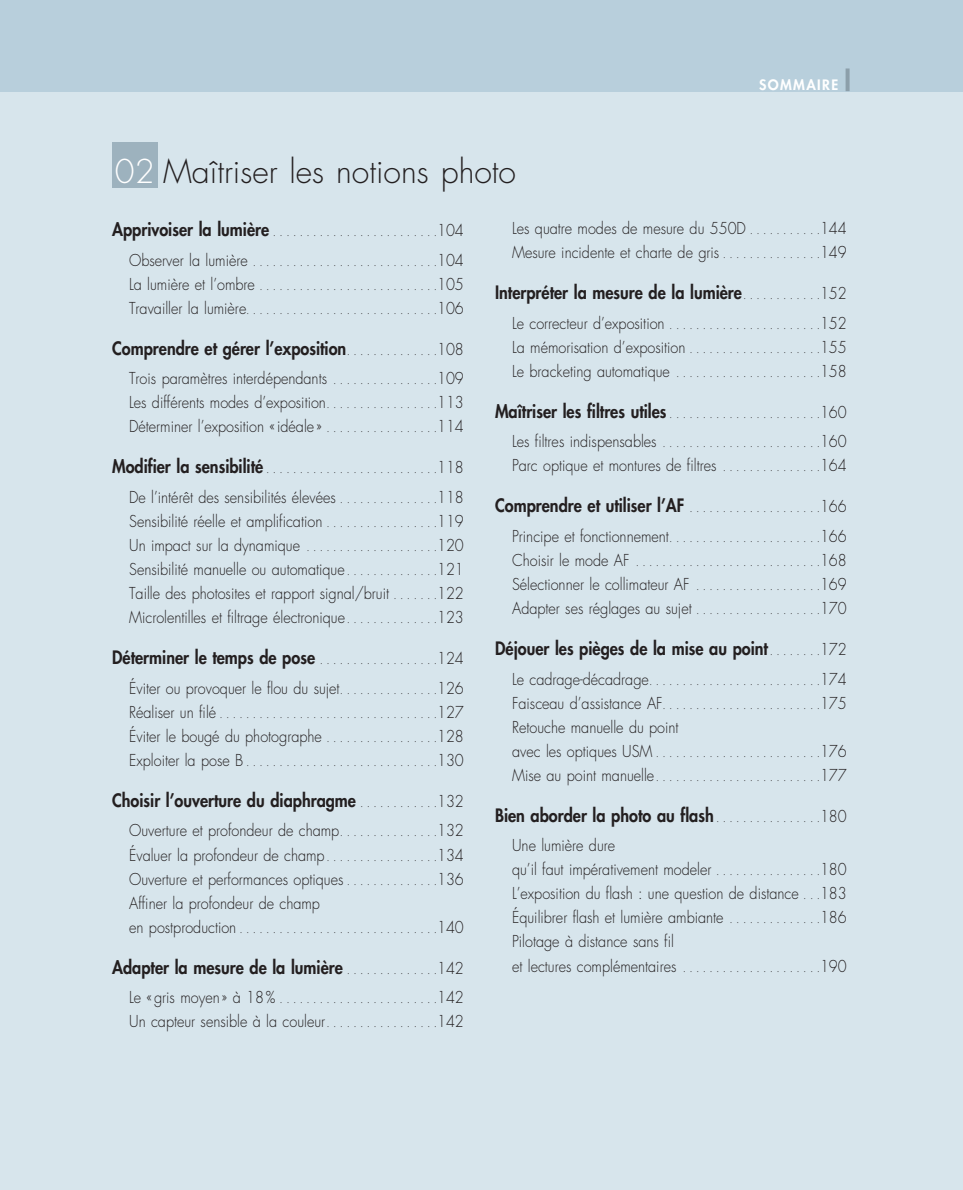
<style>
.page{position:relative;width:963px;height:1190px;background:#fff}
.page>*{position:absolute;margin:0;border:0;box-sizing:border-box;transform-origin:0 0}
.t1{font:300 32px "Futura";color:#231f20}
.t2{font:800 18px "Futura";color:#231f20;scale:.9 1}
.t3{font:300 16px/24px "Futura";color:#231f20;scale:.9 1}
.t4{font:800 14px "Futura";letter-spacing:.1em;color:#fff}
.t5{font:300 12px/24px "Futura";color:#231f20;text-align:justify;scale:.9 1}
.s1{color:#fff}
.s2{font-weight:800;font-size:18px}
.s3{font-size:16px}
.s4{font-weight:300;font-size:12px}
.s5{font-weight:300;font-size:16px}
.s6{font-size:12px}
</style>
<div class="page">
<div style="left:0;top:0;width:962px;height:1190px;background:#d7e5ec"></div>
<div style="left:0;top:0;width:962px;height:91px;background:#b8cfdc"></div>
<svg style="left:845px;top:68px;width:4px;height:23px"></svg>
<div style="left:112px;top:142px;width:45px;height:46px;background:#9db2be"></div>
<p class="t4" style="left:759px;top:78px;width:81px">SOMMAIRE</p>
<p class="t1" style="left:115px;top:156px;width:402px"><span class="s1">02</span> Maîtriser les notions photo</p>
<p class="t5" style="left:112px;top:221px;width:392px"><span class="s2">Apprivoiser la lumière</span> . . . . . . . . . . . . . . . . . . . . . . . . .<span class="s3">104</span></p>
<p class="t5" style="left:129px;top:250px;width:373px"><span class="s3">Observer la lumière</span> . . . . . . . . . . . . . . . . . . . . . . . . . . . .<span class="s3">104<br>La lumière et l’ombre</span> . . . . . . . . . . . . . . . . . . . . . . . . . . .<span class="s3">105<br>Travailler la lumière</span>. . . . . . . . . . . . . . . . . . . . . . . . . . . . .<span class="s3">106</span></p>
<p class="t2" style="left:112px;top:339px;width:392px">Comprendre et gérer l’exposition <span class="s4">. . . . . . . . . . . . . .</span><span class="s5">108</span></p>
<p class="t3" style="left:129px;top:368px;width:373px;text-align:justify">Trois paramètres interdépendants <span class="s6">. . . . . . . . . . . . . . . .</span>109<br>Les différents modes d’exposition <span class="s6">. . . . . . . . . . . . . . . . .</span>113<br>Déterminer l’exposition « idéale » <span class="s6">. . . . . . . . . . . . . . . . .</span>114</p>
<p class="t5" style="left:112px;top:458px;width:392px"><span class="s2">Modifier la sensibilité</span> . . . . . . . . . . . . . . . . . . . . . . . . . .<span class="s3">118</span></p>
<p class="t3" style="left:129px;top:486px;width:373px;text-align:justify">De l’intérêt des sensibilités élevées <span class="s6">. . . . . . . . . . . . . . .</span>118<br>Sensibilité réelle et amplification <span class="s6">. . . . . . . . . . . . . . . . .</span>119<br>Un impact sur la dynamique <span class="s6">. . . . . . . . . . . . . . . . . . . .</span>120<br>Sensibilité manuelle ou automatique <span class="s6">. . . . . . . . . . . . . .</span>121<br>Taille des photosites et rapport signal/bruit <span class="s6">. . . . . . .</span>122<br>Microlentilles et filtrage électronique <span class="s6">. . . . . . . . . . . . . .</span>123</p>
<p class="t2" style="left:112px;top:649px;width:392px">Déterminer le temps de pose <span class="s4">. . . . . . . . . . . . . . . . . .</span><span class="s5">124</span></p>
<p class="t3" style="left:129px;top:677px;width:373px">Éviter ou provoquer le flou du sujet <span class="s6">. . . . . . . . . . . . . . .</span>126</p>
<p class="t5" style="left:129px;top:702px;width:373px"><span class="s3">Réaliser un filé</span> . . . . . . . . . . . . . . . . . . . . . . . . . . . . . . . . .<span class="s3">127</span></p>
<p class="t3" style="left:129px;top:725px;width:373px">Éviter le bougé du photographe <span class="s6">. . . . . . . . . . . . . . . . .</span>128</p>
<p class="t5" style="left:129px;top:750px;width:373px"><span class="s3">Exploiter la pose B</span> . . . . . . . . . . . . . . . . . . . . . . . . . . . . .<span class="s3">130</span></p>
<p class="t2" style="left:112px;top:791px;width:392px">Choisir l’ouverture du diaphragme <span class="s4">. . . . . . . . . . . .</span><span class="s5">132</span></p>
<p class="t3" style="left:129px;top:820px;width:373px;text-align:justify">Ouverture et profondeur de champ <span class="s6">. . . . . . . . . . . . . . .</span>132<br>Évaluer la profondeur de champ <span class="s6">. . . . . . . . . . . . . . . . .</span>134<br>Ouverture et performances optiques <span class="s6">. . . . . . . . . . . . . .</span>136<br>Affiner la profondeur de champ</p>
<p class="t5" style="left:129px;top:917px;width:373px"><span class="s3">en postproduction</span> . . . . . . . . . . . . . . . . . . . . . . . . . . . . . .<span class="s3">140</span></p>
<p class="t2" style="left:112px;top:958px;width:392px">Adapter la mesure de la lumière <span class="s4">. . . . . . . . . . . . . .</span><span class="s5">142</span></p>
<p class="t5" style="left:129px;top:988px;width:373px"><span class="s3">Le « gris moyen » à 18 %</span> . . . . . . . . . . . . . . . . . . . . . . . .<span class="s3">142</span></p>
<p class="t3" style="left:129px;top:1011px;width:373px">Un capteur sensible à la couleur <span class="s6">. . . . . . . . . . . . . . . . .</span>142</p>
<p class="t3" style="left:512px;top:217px;width:373px">Les quatre modes de mesure du 550D <span class="s6">. . . . . . . . . . .</span>144<br>Mesure incidente et charte de gris <span class="s6">. . . . . . . . . . . . . . .</span>149</p>
<p class="t2" style="left:495px;top:284px;width:392px">Interpréter la mesure de la lumière <span class="s4">. . . . . . . . . . . .</span><span class="s5">152</span></p>
<p class="t3" style="left:512px;top:312px;width:373px;text-align:justify">Le correcteur d’exposition <span class="s6">. . . . . . . . . . . . . . . . . . . . . . .</span>152<br>La mémorisation d’exposition <span class="s6">. . . . . . . . . . . . . . . . . . . .</span>155<br>Le bracketing automatique <span class="s6">. . . . . . . . . . . . . . . . . . . . . .</span>158</p>
<p class="t2" style="left:495px;top:402px;width:392px">Maîtriser les filtres utiles <span class="s4">. . . . . . . . . . . . . . . . . . . . . . .</span><span class="s5">160</span></p>
<p class="t3" style="left:512px;top:431px;width:373px">Les filtres indispensables <span class="s6">. . . . . . . . . . . . . . . . . . . . . . . .</span>160<br>Parc optique et montures de filtres <span class="s6">. . . . . . . . . . . . . . .</span>164</p>
<p class="t2" style="left:495px;top:497px;width:392px">Comprendre et utiliser l’AF <span class="s4">. . . . . . . . . . . . . . . . . . . .</span><span class="s5">166</span></p>
<p class="t3" style="left:512px;top:525px;width:373px">Principe et fonctionnement <span class="s6">. . . . . . . . . . . . . . . . . . . . . . .</span>166</p>
<p class="t5" style="left:512px;top:551px;width:373px"><span class="s3">Choisir le mode AF</span> . . . . . . . . . . . . . . . . . . . . . . . . . . . .<span class="s3">168</span></p>
<p class="t3" style="left:512px;top:573px;width:373px">Sélectionner le collimateur AF <span class="s6">. . . . . . . . . . . . . . . . . . .</span>169<br>Adapter ses réglages au sujet <span class="s6">. . . . . . . . . . . . . . . . . . .</span>170</p>
<p class="t2" style="left:495px;top:640px;width:392px">Déjouer les pièges de la mise au point <span class="s4">. . . . . . . .</span><span class="s5">172</span></p>
<p class="t5" style="left:512px;top:669px;width:373px"><span class="s3">Le cadrage-décadrage</span> . . . . . . . . . . . . . . . . . . . . . . . . . .<span class="s3">174</span></p>
<p class="t3" style="left:512px;top:692px;width:373px">Faisceau d’assistance AF<span class="s6">. . . . . . . . . . . . . . . . . . . . . . . .</span>175<br>Retouche manuelle du point</p>
<p class="t5" style="left:512px;top:741px;width:373px"><span class="s3">avec les optiques USM</span> . . . . . . . . . . . . . . . . . . . . . . . . .<span class="s3">176<br>Mise au point manuelle</span> . . . . . . . . . . . . . . . . . . . . . . . . .<span class="s3">177</span></p>
<p class="t2" style="left:495px;top:806px;width:392px">Bien aborder la photo au flash <span class="s4">. . . . . . . . . . . . . . . .</span><span class="s5">180</span></p>
<p class="t3" style="left:512px;top:835px;width:373px">Une lumière dure<br>qu’il faut impérativement modeler <span class="s6">. . . . . . . . . . . . . . . .</span>180<br>L’exposition du flash : une question de distance <span class="s6">. . .</span>183<br>Équilibrer flash et lumière ambiante <span class="s6">. . . . . . . . . . . . . .</span>186<br>Pilotage à distance sans fil<br>et lectures complémentaires <span class="s6">. . . . . . . . . . . . . . . . . . . . .</span>190</p>
</div>
